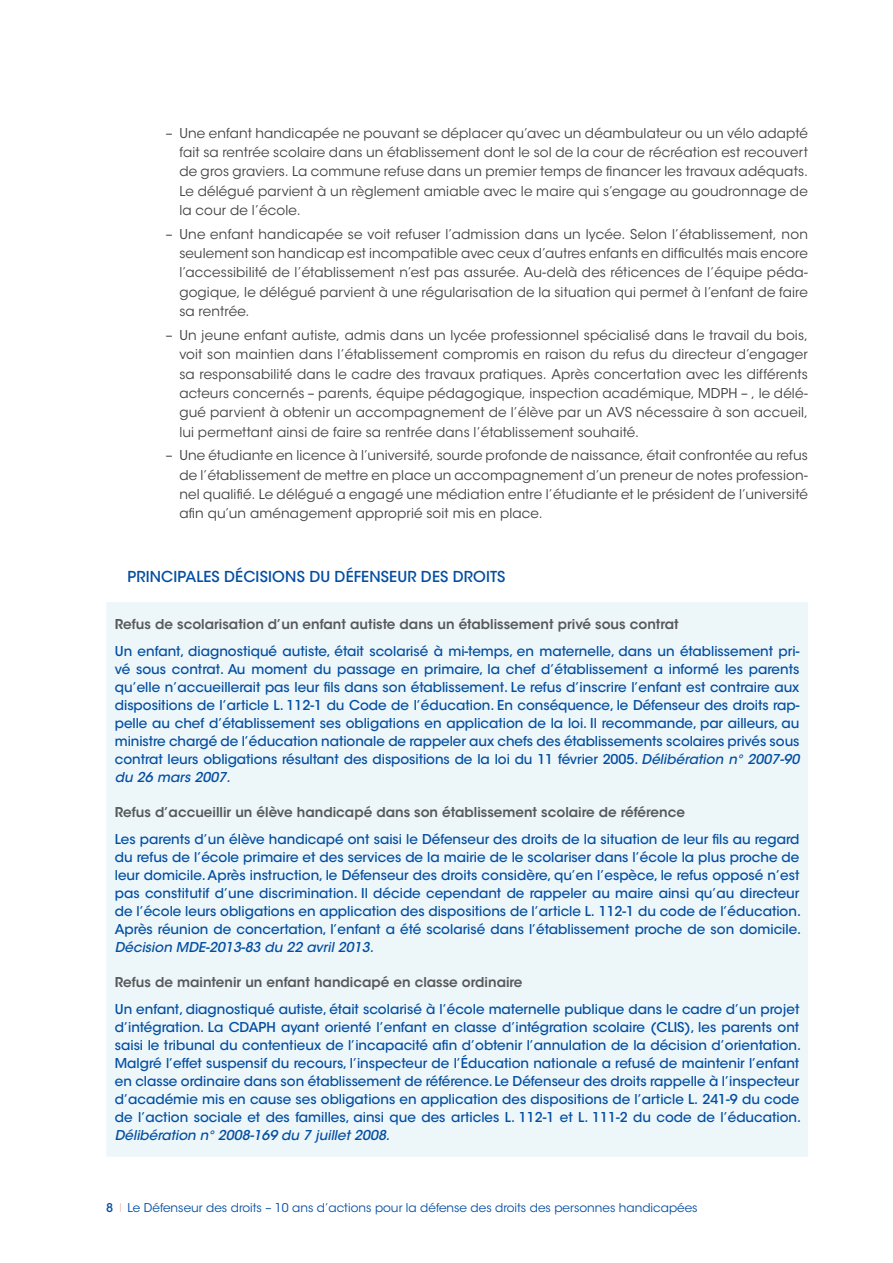
<style>
.page{position:relative;width:893px;height:1263px;background:#fff}
.page>*{position:absolute;margin:0;border:0;box-sizing:border-box;transform-origin:0 0}
.t1{font:500 15px "ITC Avant Garde Std";letter-spacing:.01em;color:#034ea2}
.t2{font:500 13.5px/18px "ITC Avant Garde Std";color:#034ea2}
.t3{font:13.5px/19.4px "ITC Avant Garde Std";letter-spacing:.01em;color:#414142;text-align:justify}
.t4{font:600 13.5px "ITC Avant Garde Std";color:#58595b}
.t5{font:italic 500 13.5px "ITC Avant Garde Std";color:#034ea2}
.t6{font:12px "ITC Avant Garde Std";color:#034ea2}
.s1{font-style:italic}
.s2{font-weight:500}
.s3{font-weight:200;color:#f37153}
</style>
<div class="page">
<div style="left:106px;top:602px;width:702px;height:555px;background:#edf7fa"></div>
<p class="t3" style="left:179px;top:123px;width:630px;text-indent:-14px">– Une enfant handicapée ne pouvant se déplacer qu’avec un déambulateur ou un vélo adapté fait sa rentrée scolaire dans un établissement dont le sol de la cour de récréation est recouvert de gros graviers. La commune refuse dans un premier temps de financer les travaux adéquats.<br>Le délégué parvient à un règlement amiable avec le maire qui s’engage au goudronnage de la cour de l’école.</p>
<p class="t3" style="left:179px;top:224px;width:630px;text-indent:-14px">– Une enfant handicapée se voit refuser l’admission dans un lycée. Selon l’établissement, non seulement son handicap est incompatible avec ceux d’autres enfants en difficultés mais encore l’accessibilité de l’établissement n’est pas assurée. Au-delà des réticences de l’équipe péda&shy;gogique, le délégué parvient à une régularisation de la situation qui permet à l’enfant de faire sa rentrée.</p>
<p class="t3" style="left:179px;top:325px;width:630px;text-indent:-14px">– Un jeune enfant autiste, admis dans un lycée professionnel spécialisé dans le travail du bois, voit son maintien dans l’établissement compromis en raison du refus du directeur d’engager sa responsabilité dans le cadre des travaux pratiques. Après concertation avec les différents acteurs concernés – parents, équipe pédagogique, inspection académique, MDPH – , le délé&shy;gué parvient à obtenir un accompagnement de l’élève par un AVS nécessaire à son accueil, lui permettant ainsi de faire sa rentrée dans l’établissement souhaité.</p>
<p class="t3" style="left:179px;top:446px;width:630px;text-indent:-14px">– Une étudiante en licence à l’université, sourde profonde de naissance, était confrontée au refus de l’établissement de mettre en place un accompagnement d’un preneur de notes profession&shy;nel qualifié. Le délégué a engagé une médiation entre l’étudiante et le président de l’université afin qu’un aménagement approprié soit mis en place.</p>
<p class="t1" style="left:128px;top:567px;width:379px">PRINCIPALES DÉCISIONS DU DÉFENSEUR DES DROITS</p>
<p class="t4" style="left:115px;top:616px;width:565px">Refus de scolarisation d’un enfant autiste dans un établissement privé sous contrat</p>
<p class="t2" style="left:115px;top:642px;width:686px;text-align:justify">Un enfant, diagnostiqué autiste, était scolarisé à mi-temps, en maternelle, dans un établissement pri&shy;vé sous contrat. Au moment du passage en primaire, la chef d’établissement a informé les parents qu’elle n’accueillerait pas leur fils dans son établissement. Le refus d’inscrire l’enfant est contraire aux dispositions de l’article L. 112-1 du Code de l’éducation. En conséquence, le Défenseur des droits rap&shy;pelle au chef d’établissement ses obligations en application de la loi. Il recommande, par ailleurs, au ministre chargé de l’éducation nationale de rappeler aux chefs des établissements scolaires privés sous contrat leurs obligations résultant des dispositions de la loi du 11 février 2005. <span class="s1">Délibération n° 2007-90 du 26 mars 2007.</span></p>
<p class="t4" style="left:115px;top:804px;width:572px">Refus d’accueillir un élève handicapé dans son établissement scolaire de référence</p>
<p class="t2" style="left:115px;top:830px;width:688px">Les parents d’un élève handicapé ont saisi le Défenseur des droits de la situation de leur fils au regard du refus de l’école primaire et des services de la mairie de le scolariser dans l’école la plus proche de leur domicile. Après instruction, le Défenseur des droits considère, qu’en l’espèce, le refus opposé n’est pas constitutif d’une discrimination. Il décide cependant de rappeler au maire ainsi qu’au directeur de l’école leurs obligations en application des dispositions de l’article L. 112-1 du code de l’éducation.<br>Après réunion de concertation, l’enfant a été scolarisé dans l’établissement proche de son domicile.</p>
<p class="t5" style="left:115px;top:938px;width:261px">Décision MDE-2013-83 du 22 avril 2013.</p>
<p class="t4" style="left:115px;top:973px;width:409px">Refus de maintenir un enfant handicapé en classe ordinaire</p>
<p class="t2" style="left:115px;top:1000px;width:688px">Un enfant, diagnostiqué autiste, était scolarisé à l’école maternelle publique dans le cadre d’un projet d’intégration. La CDAPH ayant orienté l’enfant en classe d’intégration scolaire (CLIS), les parents ont saisi le tribunal du contentieux de l’incapacité afin d’obtenir l’annulation de la décision d’orientation.<br>Malgré l’effet suspensif du recours, l’inspecteur de l’Éducation nationale a refusé de maintenir l’enfant en classe ordinaire dans son établissement de référence. Le Défenseur des droits rappelle à l’inspecteur d’académie mis en cause ses obligations en application des dispositions de l’article L. 241-9 du code de l’action sociale et des familles, ainsi que des articles L. 112-1 et L. 111-2 du code de l’éducation.</p>
<p class="t5" style="left:115px;top:1126px;width:277px">Délibération n° 2008-169 du 7 juillet 2008.</p>
<p class="t6" style="left:106px;top:1201px;width:593px"><span class="s2">8</span> <span class="s3">I</span> Le Défenseur des droits – 10 ans d’actions pour la défense des droits des personnes handicapées</p>
</div>
